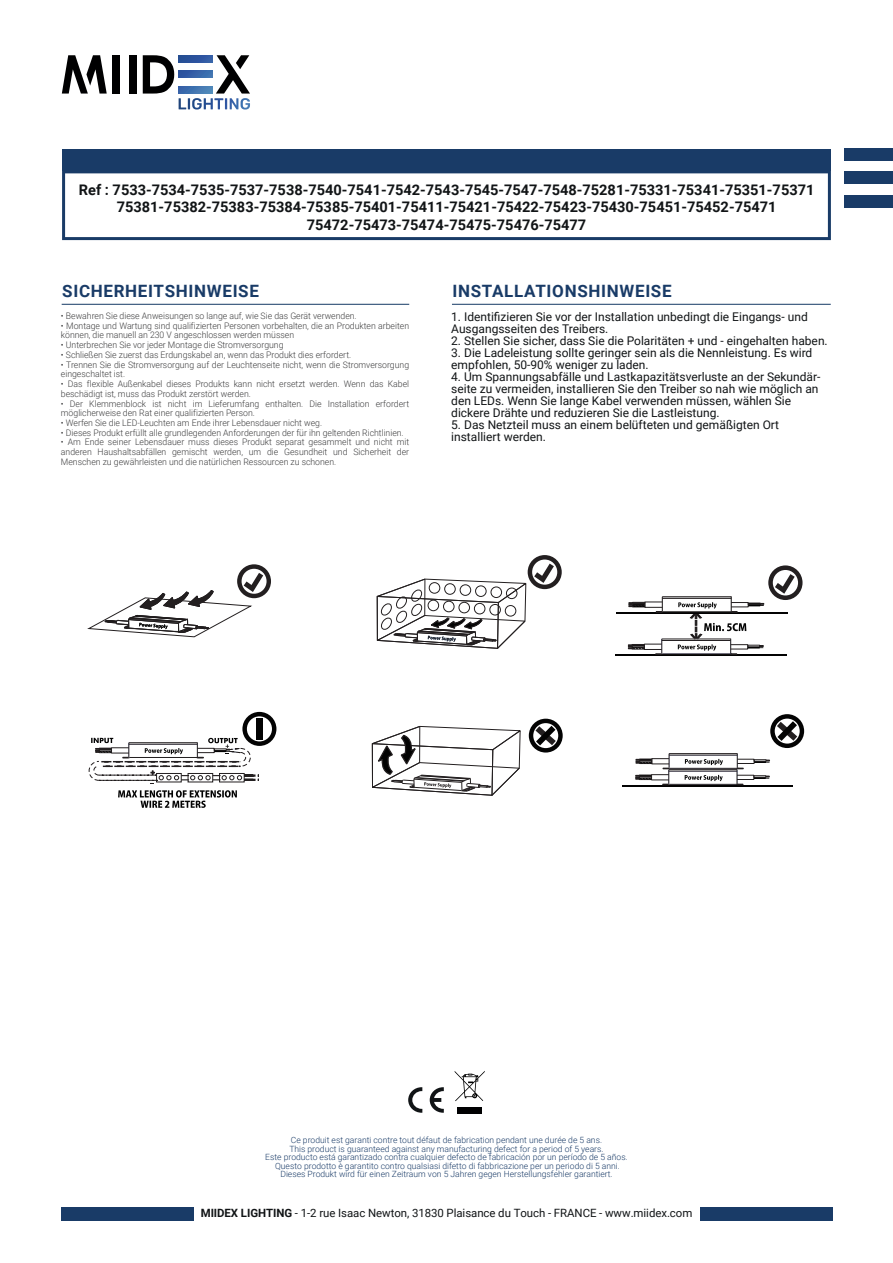
<style>
.page{position:relative;width:893px;height:1263px;background:#fff}
.page>*{position:absolute;margin:0;border:0;box-sizing:border-box;transform-origin:0 0}
.t1{font:700 16.95px "Roboto";letter-spacing:.04em;color:#193b67}
.t2{font:700 14.55px/17.5px "Roboto";color:#111416;text-align:center}
.t3{font:12px/12px "Roboto";color:#111416}
.t4{font:11.4px "Roboto";letter-spacing:-.005em;color:#111416}
.t5{font:300 9px/9.8px "Roboto";color:#3e3e3f}
.t6{font:300 8.55px/8.6px "Roboto";color:#193b67;text-align:center}
.s1{font-weight:700}
</style>
<div class="page">
<svg style="left:237px;top:564px;width:34px;height:34px"></svg>
<div style="left:242px;top:569px;width:25px;height:25px;background:#fff;border-radius:50%"></div>
<svg style="left:87px;top:573px;width:176px;height:65px"></svg>
<svg style="left:371px;top:725px;width:150px;height:71px"></svg>
<div style="left:529px;top:719px;width:34px;height:33px;background:#030303;border-radius:50%"></div>
<div style="left:533px;top:723px;width:25px;height:25px;background:#fff;border-radius:50%"></div>
<svg style="left:535px;top:726px;width:21px;height:19px"></svg>
<svg style="left:242px;top:712px;width:34px;height:34px"></svg>
<div style="left:247px;top:716px;width:25px;height:25px;background:#fff;border-radius:50%"></div>
<div style="left:257px;top:718px;width:6px;height:15px;background:#030303"></div>
<svg style="left:118px;top:790px;width:119px;height:18px"></svg>
<svg style="left:88px;top:735px;width:175px;height:49px"></svg>
<svg style="left:528px;top:555px;width:34px;height:34px"></svg>
<svg style="left:532px;top:559px;width:25px;height:26px"></svg>
<svg style="left:376px;top:564px;width:178px;height:85px"></svg>
<hr style="left:669px;top:753px;width:68px;height:1px;background:#231f20">
<hr style="left:669px;top:755px;width:68px;height:1px;background:#231f20">
<hr style="left:670px;top:768px;width:67px;height:1px;background:#231f20">
<div style="left:737px;top:759px;width:17px;height:5px;border:1px solid #231f20"></div>
<svg style="left:754px;top:759px;width:16px;height:4px"></svg>
<div style="left:651px;top:758px;width:18px;height:6px;border:1px solid #231f20"></div>
<svg style="left:636px;top:759px;width:16px;height:5px"></svg>
<svg style="left:685px;top:759px;width:38px;height:6px"></svg>
<hr style="left:623px;top:785px;width:170px;height:1px;background:#030303">
<hr style="left:669px;top:769px;width:68px;height:1px;background:#231f20">
<hr style="left:669px;top:771px;width:68px;height:1px;background:#231f20">
<svg style="left:662px;top:754px;width:9px;height:31px"></svg>
<hr style="left:669px;top:784px;width:68px;height:1px;background:#231f20">
<svg style="left:735px;top:753px;width:9px;height:32px"></svg>
<div style="left:736px;top:775px;width:18px;height:5px;border:1px solid #231f20"></div>
<svg style="left:753px;top:775px;width:17px;height:4px"></svg>
<div style="left:651px;top:774px;width:18px;height:6px;border:1px solid #231f20"></div>
<svg style="left:635px;top:775px;width:17px;height:5px"></svg>
<svg style="left:685px;top:775px;width:38px;height:6px"></svg>
<svg style="left:770px;top:714px;width:34px;height:34px"></svg>
<svg style="left:775px;top:719px;width:25px;height:24px"></svg>
<svg style="left:777px;top:721px;width:20px;height:20px"></svg>
<hr style="left:616px;top:613px;width:172px;height:1px;background:#030303">
<hr style="left:662px;top:596px;width:69px;height:1px;background:#231f20">
<hr style="left:662px;top:598px;width:69px;height:1px;background:#231f20">
<svg style="left:656px;top:597px;width:8px;height:16px"></svg>
<hr style="left:663px;top:611px;width:68px;height:1px;background:#231f20">
<div style="left:644px;top:601px;width:19px;height:7px;border:1px solid #231f20"></div>
<svg style="left:629px;top:602px;width:16px;height:5px"></svg>
<hr style="left:615px;top:655px;width:172px;height:1px;background:#030303">
<hr style="left:662px;top:638px;width:69px;height:1px;background:#231f20">
<hr style="left:662px;top:640px;width:69px;height:1px;background:#231f20">
<svg style="left:655px;top:639px;width:8px;height:16px"></svg>
<hr style="left:662px;top:653px;width:69px;height:1px;background:#231f20">
<div style="left:644px;top:644px;width:18px;height:6px;border:1px solid #231f20"></div>
<svg style="left:628px;top:644px;width:17px;height:5px"></svg>
<svg style="left:678px;top:596px;width:86px;height:59px"></svg>
<svg style="left:768px;top:565px;width:34px;height:35px"></svg>
<div style="left:773px;top:570px;width:25px;height:25px;background:#fff;border-radius:50%"></div>
<svg style="left:775px;top:574px;width:20px;height:20px"></svg>
<div style="left:129px;top:55px;width:7px;height:39px;background:#000001"></div>
<div style="left:112px;top:55px;width:7px;height:39px;background:#000001"></div>
<svg style="left:143px;top:55px;width:107px;height:55px"></svg>
<svg style="left:62px;top:55px;width:45px;height:39px"></svg>
<svg style="left:179px;top:55px;width:33px;height:7px"></svg>
<svg style="left:179px;top:71px;width:33px;height:7px"></svg>
<svg style="left:179px;top:87px;width:33px;height:7px"></svg>
<div style="left:844px;top:148px;width:49px;height:12px;background:#193b67"></div>
<div style="left:844px;top:172px;width:49px;height:12px;background:#193b67"></div>
<div style="left:844px;top:195px;width:49px;height:13px;background:#193b67"></div>
<svg style="left:430px;top:1087px;width:14px;height:26px"></svg>
<svg style="left:408px;top:1087px;width:14px;height:26px"></svg>
<svg style="left:455px;top:1071px;width:30px;height:30px"></svg>
<div style="left:457px;top:1107px;width:25px;height:6px;background:#000001"></div>
<div style="left:700px;top:1207px;width:133px;height:14px;background:#193b67"></div>
<div style="left:62px;top:1207px;width:132px;height:14px;background:#193b67"></div>
<hr style="left:62px;top:304px;width:347px;height:1px;background:#153a65">
<hr style="left:452px;top:304px;width:379px;height:1px;background:#153a65">
<div style="left:62px;top:149px;width:769px;height:21px;background:#193b67"></div>
<svg style="left:62px;top:170px;width:769px;height:70px"></svg>
<p class="t2" style="left:79px;top:180px;width:737px">Ref : 7533-7534-7535-7537-7538-7540-7541-7542-7543-7545-7547-7548-75281-75331-75341-75351-75371<br>75381-75382-75383-75384-75385-75401-75411-75421-75422-75423-75430-75451-75452-75471<br>75472-75473-75474-75475-75476-75477</p>
<h1 class="t1" style="left:62px;top:279px;width:198px">SICHERHEITSHINWEISE</h1>
<p class="t5" style="left:61px;top:310px;width:297px">• Bewahren Sie diese Anweisungen so lange auf, wie Sie das Gerät verwenden.</p>
<p class="t5" style="left:61px;top:320px;width:350px">• Montage und Wartung sind qualifizierten Personen vorbehalten, die an Produkten arbeiten können, die manuell an 230 V angeschlossen werden müssen</p>
<p class="t5" style="left:61px;top:340px;width:224px">• Unterbrechen Sie vor jeder Montage die Stromversorgung</p>
<p class="t5" style="left:61px;top:349px;width:292px">• Schließen Sie zuerst das Erdungskabel an, wenn das Produkt dies erfordert.</p>
<p class="t5" style="left:61px;top:359px;width:350px">• Trennen Sie die Stromversorgung auf der Leuchtenseite nicht, wenn die Stromversorgung eingeschaltet ist.</p>
<p class="t5" style="left:61px;top:379px;width:350px">• Das flexible Außenkabel dieses Produkts kann nicht ersetzt werden. Wenn das Kabel beschädigt ist, muss das Produkt zerstört werden.</p>
<p class="t5" style="left:61px;top:398px;width:350px">• Der Klemmenblock ist nicht im Lieferumfang enthalten. Die Installation erfordert möglicherweise den Rat einer qualifizierten Person.</p>
<p class="t5" style="left:61px;top:418px;width:263px">• Werfen Sie die LED-Leuchten am Ende ihrer Lebensdauer nicht weg.</p>
<p class="t5" style="left:61px;top:427px;width:344px">• Dieses Produkt erfüllt alle grundlegenden Anforderungen der für ihn geltenden Richtlinien.</p>
<p class="t5" style="left:61px;top:437px;width:350px;text-align:justify">• Am Ende seiner Lebensdauer muss dieses Produkt separat gesammelt und nicht mit anderen Haushaltsabfällen gemischt werden, um die Gesundheit und Sicherheit der Menschen zu gewährleisten und die natürlichen Ressourcen zu schonen.</p>
<h1 class="t1" style="left:452px;top:279px;width:221px">INSTALLATIONSHINWEISE</h1>
<h3 class="t3" style="left:451px;top:310px;width:358px">1. Identifizieren Sie vor der Installation unbedingt die Eingangs- und<br>Ausgangsseiten des Treibers.</h3>
<h3 class="t3" style="left:451px;top:334px;width:378px">2. Stellen Sie sicher, dass Sie die Polaritäten + und - eingehalten haben.</h3>
<h3 class="t3" style="left:451px;top:346px;width:363px">3. Die Ladeleistung sollte geringer sein als die Nennleistung. Es wird empfohlen, 50-90% weniger zu laden.</h3>
<p class="t3" style="left:451px;top:370px;width:371px">4. Um Spannungsabfälle und Lastkapazitätsverluste an der Sekundär&shy;seite zu vermeiden, installieren Sie den Treiber so nah wie möglich an den LEDs. Wenn Sie lange Kabel verwenden müssen, wählen Sie dickere Drähte und reduzieren Sie die Lastleistung.</p>
<h3 class="t3" style="left:451px;top:418px;width:329px">5. Das Netzteil muss an einem belüfteten und gemäßigten Ort installiert werden.</h3>
<p class="t6" style="left:265px;top:1135px;width:364px">Ce produit est garanti contre tout défaut de fabrication pendant une durée de 5 ans.<br>This product is guaranteed against any manufacturing defect for a period of 5 years.<br>Este producto está garantizado contra cualquier defecto de fabricación por un período de 5 años.<br>Questo prodotto è garantito contro qualsiasi difetto di fabbricazione per un periodo di 5 anni.<br>Dieses Produkt wird für einen Zeitraum von 5 Jahren gegen Herstellungsfehler garantiert.</p>
<p class="t4" style="left:201px;top:1205px;width:493px"><span class="s1">MIIDEX LIGHTING</span> - 1-2 rue Isaac Newton, 31830 Plaisance du Touch - FRANCE - www.miidex.com</p>
</div>
